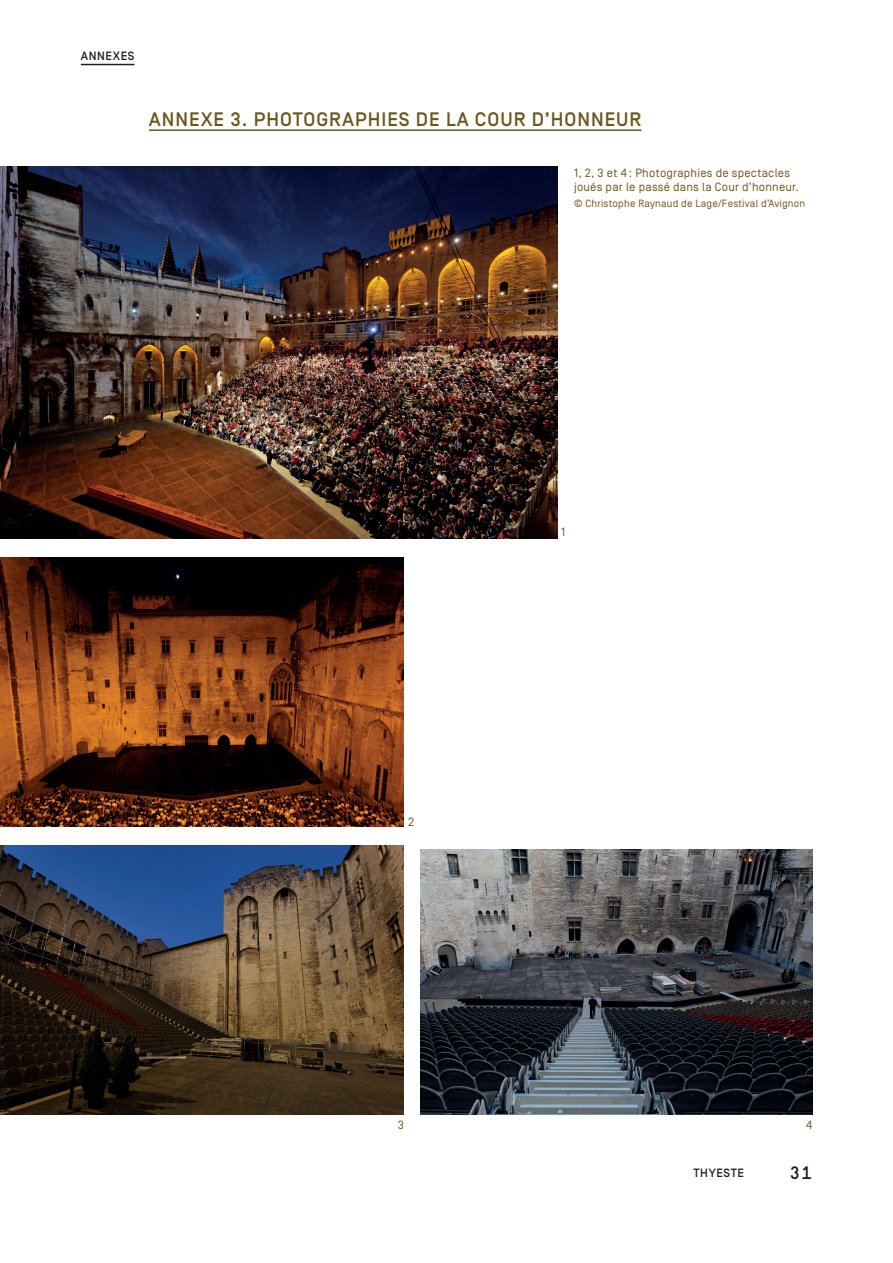
<style>
.page{position:relative;width:893px;height:1263px;background:#fff}
.page>*{position:absolute;margin:0;border:0;box-sizing:border-box;transform-origin:0 0}
.t1{font:500 19.5px "Simplon BP";letter-spacing:.05em;color:#6d561b}
.t2{font:500 18px "Simplon BP Mono";color:#231f20}
.t3{font:12px/14.2px "Simplon BP Regular";letter-spacing:.02em;color:#6d561b}
.t4{font:500 12px "Simplon BP";letter-spacing:.05em;color:#231f20}
.t5{font:10.5px "Simplon BP Regular";letter-spacing:.02em;color:#6d561b}
</style>
<div class="page">
<hr style="left:81px;top:64px;width:53px;height:1px;background:#231f20">
<hr style="left:149px;top:129px;width:492px;height:2px;background:#6d561b">
<img style="left:0;top:167px;width:557px;height:371px">
<img style="left:0;top:557px;width:404px;height:269px">
<img style="left:0;top:845px;width:404px;height:269px">
<img style="left:421px;top:849px;width:391px;height:265px">
<p class="t4" style="left:81px;top:49px;width:17px">ANNEXES</p>
<h1 class="t1" style="left:149px;top:108px;width:494px">ANNEXE 3. PHOTOGRAPHIES DE LA COUR D’HONNEUR</h1>
<p class="t3" style="left:574px;top:165px;width:226px">1, 2, 3 et 4 : Photographies de spectacles joués par le passé dans la Cour d’honneur.</p>
<p class="t5" style="left:574px;top:198px;width:233px">© Christophe Raynaud de Lage/Festival d’Avignon</p>
<p class="t3" style="left:408px;top:815px;width:8px">2</p>
<p class="t3" style="left:561px;top:524px;width:6px">1</p>
<p class="t3" style="left:398px;top:1118px;width:8px">3</p>
<p class="t3" style="left:806px;top:1118px;width:8px">4</p>
<p class="t4" style="left:693px;top:1166px;width:52px">THYESTE</p>
<h2 class="t2" style="left:789px;top:1161px;width:24px">31</h2>
</div>
